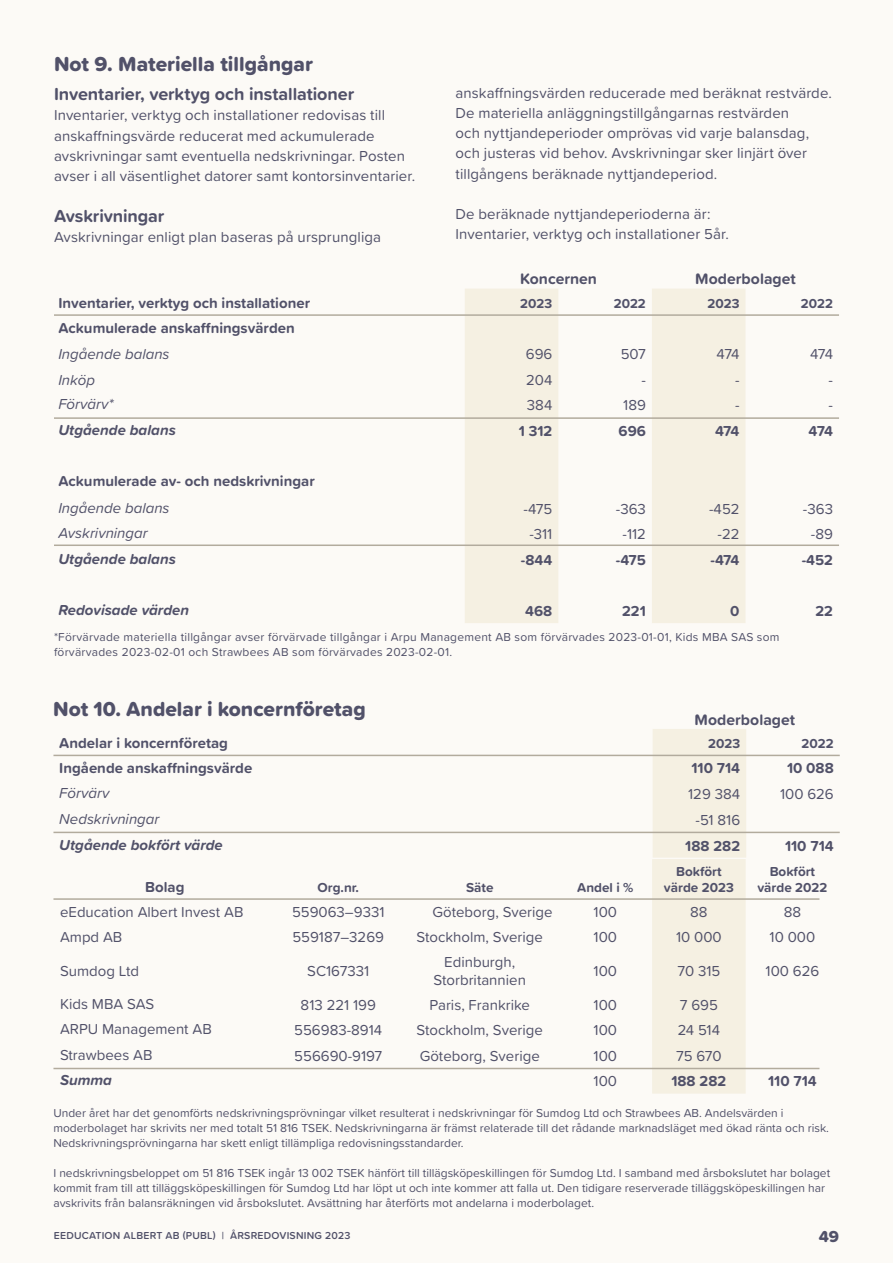
<style>
.page{position:relative;width:893px;height:1263px;background:#fcfaf6}
.page>*{position:absolute;margin:0;border:0;box-sizing:border-box;transform-origin:0 0}
.Body{font:21px "Proxima Soft Extrabld";color:#515169}
.Body-2{font:700 18px "Proxima Soft";letter-spacing:-.005em;color:#515169}
.t1{font:16.5px "Proxima Soft Extrabld";color:#515169}
.Body-3{font:700 15.75px "Proxima Soft";color:#515169}
.Body-4{font:15px/20.2px "Proxima Soft";letter-spacing:.005em;color:#515169}
.t2{font:700 15px "Proxima Soft";color:#515169}
.t3{font:italic 15px "Proxima Soft";color:#515169}
.t4{font:italic 700 15px "Proxima Soft";color:#515169}
.t5{font:700 13.5px/16.2px "Proxima Soft";color:#515169;text-align:center}
.t6{font:12px/15px "Proxima Soft";color:#515169}
.t7{font:12px/15px "Proxima Soft";letter-spacing:.02em;color:#515169}
.t8{font:600 10.5px "Proxima Soft";letter-spacing:.02em;color:#515169}
</style>
<div class="page">
<div style="left:465px;top:289px;width:93px;height:334px;background:#f5f0e2"></div>
<div style="left:652px;top:289px;width:93px;height:334px;background:#f5f0e2"></div>
<hr style="left:54px;top:314px;width:785px;height:2px;background:#b2ab9d">
<hr style="left:54px;top:417px;width:785px;height:2px;background:#b2ab9d">
<hr style="left:54px;top:544px;width:785px;height:2px;background:#b2ab9d">
<div style="left:652px;top:729px;width:94px;height:364px;background:#f5f0e2"></div>
<hr style="left:53px;top:755px;width:787px;height:1px;background:#b2ab9d">
<hr style="left:53px;top:832px;width:787px;height:1px;background:#b2ab9d">
<hr style="left:53px;top:898px;width:766px;height:2px;background:#b2ab9d">
<hr style="left:53px;top:1068px;width:766px;height:1px;background:#b2ab9d">
<p class="Body" style="left:54px;top:48px;width:260px">Not 9. Materiella tillgångar</p>
<p class="Body-2" style="left:54px;top:80px;width:302px">Inventarier, verktyg och installationer</p>
<p class="Body-4" style="left:54px;top:104px;width:363px">Inventarier, verktyg och installationer redovisas till anskaffningsvärde reducerat med ackumulerade avskrivningar samt eventuella nedskrivningar. Posten avser i all väsentlighet datorer samt kontorsinventarier.</p>
<p class="Body-2" style="left:54px;top:202px;width:112px">Avskrivningar</p>
<p class="Body-4" style="left:54px;top:226px;width:329px">Avskrivningar enligt plan baseras på ursprungliga</p>
<p class="Body-4" style="left:455px;top:82px;width:378px">anskaffningsvärden reducerade med beräknat restvärde.<br>De materiella anläggningstillgångarnas restvärden<br>och nyttjandeperioder omprövas vid varje balansdag, och justeras vid behov. Avskrivningar sker linjärt över tillgångens beräknade nyttjandeperiod.</p>
<p class="Body-4" style="left:455px;top:203px;width:257px">De beräknade nyttjandeperioderna är:</p>
<p class="Body-4" style="left:455px;top:223px;width:275px">Inventarier, verktyg och installationer 5år.</p>
<p class="Body-3" style="left:520px;top:267px;width:79px">Koncernen</p>
<p class="Body-3" style="left:695px;top:267px;width:102px">Moderbolaget</p>
<p class="t2" style="left:58px;top:292px;width:253px">Inventarier, verktyg och installationer</p>
<p class="t5" style="left:520px;top:295px;width:34px">2023</p>
<p class="t5" style="left:614px;top:295px;width:34px">2022</p>
<p class="t5" style="left:707px;top:295px;width:34px">2023</p>
<p class="t5" style="left:801px;top:295px;width:34px">2022</p>
<p class="t2" style="left:58px;top:317px;width:238px">Ackumulerade anskaffningsvärden</p>
<p class="t3" style="left:58px;top:343px;width:113px">Ingående balans</p>
<p class="Body-4" style="left:526px;top:343px;width:28px">696</p>
<p class="Body-4" style="left:621px;top:343px;width:27px">507</p>
<p class="Body-4" style="left:717px;top:343px;width:24px">474</p>
<p class="Body-4" style="left:810px;top:343px;width:24px">474</p>
<p class="t3" style="left:58px;top:368px;width:38px">Inköp</p>
<p class="Body-4" style="left:526px;top:369px;width:28px">204</p>
<p class="Body-4" style="left:641px;top:369px;width:6px">-</p>
<p class="Body-4" style="left:735px;top:369px;width:6px">-</p>
<p class="Body-4" style="left:828px;top:369px;width:6px">-</p>
<p class="t3" style="left:58px;top:393px;width:57px">Förvärv*</p>
<p class="Body-4" style="left:527px;top:394px;width:27px">384</p>
<p class="Body-4" style="left:623px;top:394px;width:24px">189</p>
<p class="Body-4" style="left:735px;top:394px;width:6px">-</p>
<p class="Body-4" style="left:828px;top:394px;width:6px">-</p>
<p class="t4" style="left:58px;top:418px;width:119px">Utgående balans</p>
<p class="t2" style="left:519px;top:419px;width:35px">1 312</p>
<p class="t2" style="left:619px;top:419px;width:29px">696</p>
<p class="t2" style="left:715px;top:419px;width:26px">474</p>
<p class="t2" style="left:808px;top:419px;width:26px">474</p>
<p class="t2" style="left:58px;top:470px;width:258px">Ackumulerade av- och nedskrivningar</p>
<p class="t3" style="left:58px;top:496px;width:113px">Ingående balans</p>
<p class="Body-4" style="left:524px;top:498px;width:30px">-475</p>
<p class="Body-4" style="left:616px;top:498px;width:32px">-363</p>
<p class="Body-4" style="left:709px;top:498px;width:32px">-452</p>
<p class="Body-4" style="left:803px;top:498px;width:32px">-363</p>
<p class="t3" style="left:58px;top:522px;width:91px">Avskrivningar</p>
<p class="Body-4" style="left:529px;top:523px;width:25px">-311</p>
<p class="Body-4" style="left:622px;top:523px;width:25px">-112</p>
<p class="Body-4" style="left:717px;top:523px;width:23px">-22</p>
<p class="Body-4" style="left:811px;top:523px;width:24px">-89</p>
<p class="t4" style="left:58px;top:547px;width:119px">Utgående balans</p>
<p class="t2" style="left:521px;top:548px;width:33px">-844</p>
<p class="t2" style="left:616px;top:548px;width:31px">-475</p>
<p class="t2" style="left:710px;top:548px;width:30px">-474</p>
<p class="t2" style="left:802px;top:548px;width:33px">-452</p>
<p class="t4" style="left:58px;top:599px;width:132px">Redovisade värden</p>
<p class="t2" style="left:525px;top:600px;width:29px">468</p>
<p class="t2" style="left:622px;top:600px;width:25px">221</p>
<p class="t2" style="left:730px;top:600px;width:11px">0</p>
<p class="t2" style="left:815px;top:600px;width:19px">22</p>
<p class="t7" style="left:54px;top:629px;width:727px">*Förvärvade materiella tillgångar avser förvärvade tillgångar i Arpu Management AB som förvärvades 2023-01-01, Kids MBA SAS som förvärvades 2023-02-01 och Strawbees AB som förvärvades 2023-02-01.</p>
<p class="Body" style="left:53px;top:693px;width:314px">Not 10. Andelar i koncernföretag</p>
<p class="Body-3" style="left:694px;top:708px;width:102px">Moderbolaget</p>
<p class="t2" style="left:59px;top:732px;width:170px">Andelar i koncernföretag</p>
<p class="t5" style="left:708px;top:735px;width:34px">2023</p>
<p class="t5" style="left:801px;top:735px;width:34px">2022</p>
<p class="t2" style="left:59px;top:757px;width:195px">Ingående anskaffningsvärde</p>
<p class="t2" style="left:691px;top:757px;width:50px">110 714</p>
<p class="t2" style="left:787px;top:757px;width:48px">10 088</p>
<p class="t3" style="left:59px;top:781px;width:52px">Förvärv</p>
<p class="Body-4" style="left:688px;top:783px;width:53px">129 384</p>
<p class="Body-4" style="left:780px;top:783px;width:55px">100 626</p>
<p class="t3" style="left:59px;top:808px;width:102px">Nedskrivningar</p>
<p class="Body-4" style="left:695px;top:809px;width:46px">-51 816</p>
<p class="t4" style="left:59px;top:834px;width:165px">Utgående bokfört värde</p>
<p class="t2" style="left:685px;top:834px;width:56px">188 282</p>
<p class="t2" style="left:785px;top:834px;width:50px">110 714</p>
<p class="t2" style="left:145px;top:875px;width:41px">Bolag</p>
<p class="t5" style="left:317px;top:879px;width:43px">Org.nr.</p>
<p class="t5" style="left:466px;top:879px;width:29px">Säte</p>
<p class="t5" style="left:577px;top:879px;width:58px">Andel i %</p>
<p class="t5" style="left:664px;top:863px;width:72px">Bokfört värde 2023</p>
<p class="t5" style="left:757px;top:863px;width:72px">Bokfört värde 2022</p>
<p class="Body-4" style="left:60px;top:901px;width:185px">eEducation Albert Invest AB</p>
<p class="Body-4" style="left:292px;top:901px;width:94px">559063–9331</p>
<p class="Body-4" style="left:432px;top:901px;width:122px">Göteborg, Sverige</p>
<p class="Body-4" style="left:594px;top:901px;width:25px">100</p>
<p class="Body-4" style="left:690px;top:901px;width:19px">88</p>
<p class="Body-4" style="left:784px;top:901px;width:19px">88</p>
<p class="Body-4" style="left:60px;top:926px;width:64px">Ampd AB</p>
<p class="Body-4" style="left:292px;top:926px;width:93px">559187–3269</p>
<p class="Body-4" style="left:417px;top:926px;width:128px">Stockholm, Sverige</p>
<p class="Body-4" style="left:594px;top:926px;width:25px">100</p>
<p class="Body-4" style="left:676px;top:926px;width:47px">10 000</p>
<p class="Body-4" style="left:770px;top:926px;width:47px">10 000</p>
<p class="Body-4" style="left:60px;top:960px;width:81px">Sumdog Ltd</p>
<p class="Body-4" style="left:307px;top:960px;width:63px">SC167331</p>
<p class="Body-4" style="left:434px;top:952px;width:94px;line-height:18px;text-align:center">Edinburgh,<br>Storbritannien</p>
<p class="Body-4" style="left:594px;top:960px;width:25px">100</p>
<p class="Body-4" style="left:677px;top:960px;width:45px">70 315</p>
<p class="Body-4" style="left:766px;top:960px;width:55px">100 626</p>
<p class="Body-4" style="left:60px;top:993px;width:96px">Kids MBA SAS</p>
<p class="Body-4" style="left:301px;top:994px;width:77px">813 221 199</p>
<p class="Body-4" style="left:430px;top:994px;width:102px">Paris, Frankrike</p>
<p class="Body-4" style="left:594px;top:994px;width:25px">100</p>
<p class="Body-4" style="left:680px;top:994px;width:40px">7 695</p>
<p class="Body-4" style="left:60px;top:1018px;width:153px">ARPU Management AB</p>
<p class="Body-4" style="left:294px;top:1019px;width:90px">556983-8914</p>
<p class="Body-4" style="left:417px;top:1019px;width:128px">Stockholm, Sverige</p>
<p class="Body-4" style="left:594px;top:1019px;width:25px">100</p>
<p class="Body-4" style="left:678px;top:1019px;width:44px">24 514</p>
<p class="Body-4" style="left:60px;top:1044px;width:94px">Strawbees AB</p>
<p class="Body-4" style="left:294px;top:1045px;width:89px">556690-9197</p>
<p class="Body-4" style="left:420px;top:1045px;width:122px">Göteborg, Sverige</p>
<p class="Body-4" style="left:594px;top:1045px;width:25px">100</p>
<p class="Body-4" style="left:676px;top:1045px;width:47px">75 670</p>
<p class="t4" style="left:60px;top:1069px;width:54px">Summa</p>
<p class="Body-4" style="left:594px;top:1070px;width:25px">100</p>
<p class="t2" style="left:671px;top:1070px;width:56px">188 282</p>
<p class="t2" style="left:768px;top:1070px;width:50px">110 714</p>
<p class="t6" style="left:53px;top:1105px;width:777px">Under året har det genomförts nedskrivningsprövningar vilket resulterat i nedskrivningar för Sumdog Ltd och Strawbees AB. Andelsvärden i moderbolaget har skrivits ner med totalt 51 816 TSEK. Nedskrivningarna är främst relaterade till det rådande marknadsläget med ökad ränta och risk.<br>Nedskrivningsprövningarna har skett enligt tillämpliga redovisningsstandarder.</p>
<p class="t6" style="left:53px;top:1165px;width:778px">I nedskrivningsbeloppet om 51 816 TSEK ingår 13 002 TSEK hänfört till tillägsköpeskillingen för Sumdog Ltd. I samband med årsbokslutet har bolaget kommit fram till att tilläggsköpeskillingen för Sumdog Ltd har löpt ut och inte kommer att falla ut. Den tidigare reserverade tilläggsköpeskillingen har avskrivits från balansräkningen vid årsbokslutet. Avsättning har återförts mot andelarna i moderbolaget.</p>
<p class="t8" style="left:54px;top:1228px;width:298px">EEDUCATION ALBERT AB (PUBL) | ÅRSREDOVISNING 2023</p>
<p class="t1" style="left:819px;top:1224px;width:22px">49</p>
</div>
